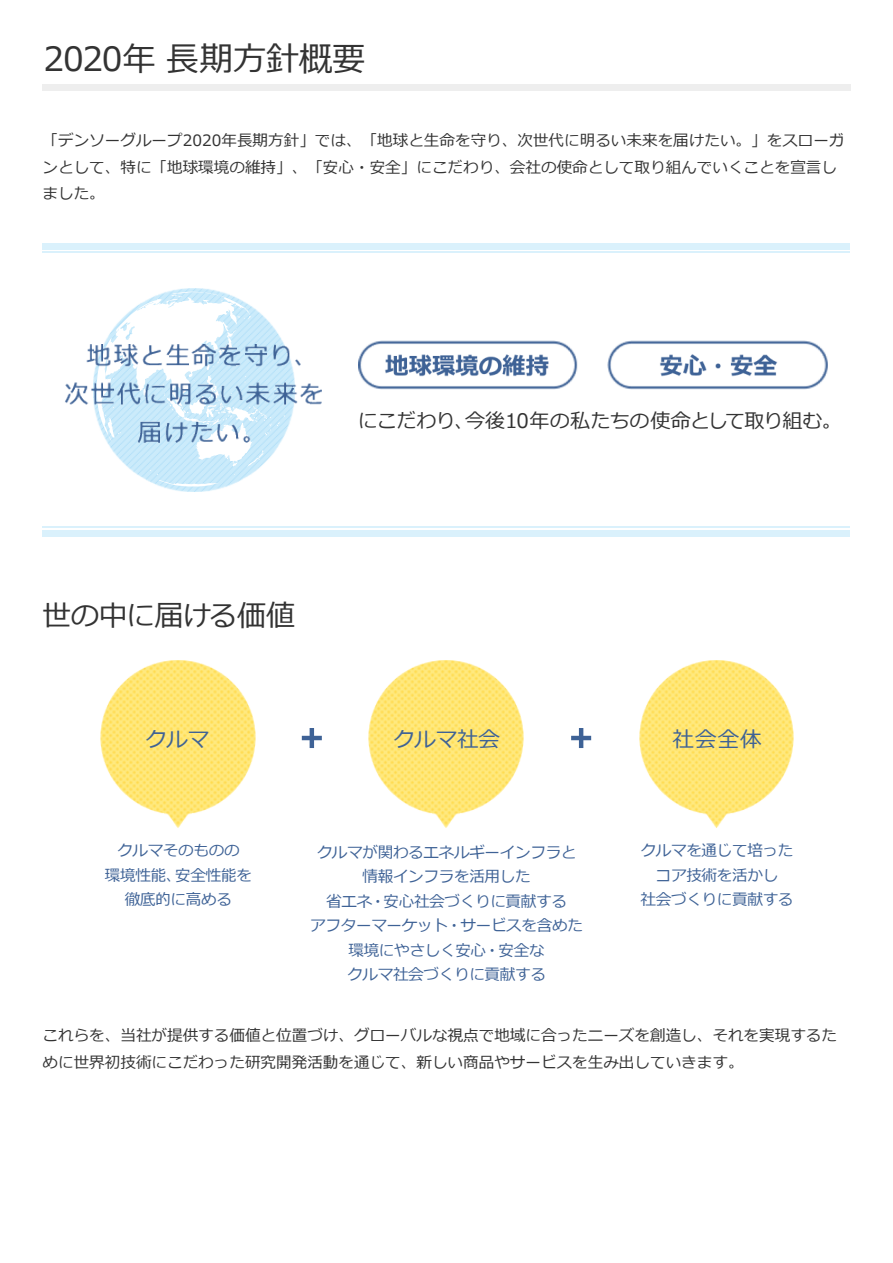
<style>
.page{position:relative;width:893px;height:1263px;background:#fff}
.page>*{position:absolute;margin:0;border:0;box-sizing:border-box;transform-origin:0 0}
.t1{font:33.45px "Meiryo";letter-spacing:-.01em;color:#333}
.t2{font:28.95px "Meiryo";letter-spacing:-.025em;color:#333}
.t3{font:21.3px "Meiryo";color:#3e6296}
.t4{font:20.1px "Meiryo";letter-spacing:-.01em;color:#333}
.t5{font:15.6px/26.7px "Meiryo";color:#333}
.t6{font:15.6px/24.5px "Meiryo";letter-spacing:-.02em;color:#3e6296;text-align:center}
</style>
<div class="page">
<img style="left:639px;top:660px;width:155px;height:168px">
<svg style="left:571px;top:728px;width:20px;height:20px"></svg>
<img style="left:369px;top:660px;width:154px;height:168px">
<svg style="left:302px;top:728px;width:20px;height:20px"></svg>
<img style="left:100px;top:660px;width:155px;height:168px">
<div style="left:43px;top:530px;width:807px;height:7px;background:#daf1fc"></div>
<hr style="left:43px;top:527px;width:807px;height:1px;background:#daf1fc">
<img style="left:608px;top:340px;width:219px;height:49px">
<img style="left:359px;top:340px;width:219px;height:49px">
<img style="left:163px;top:288px;width:62px;height:203px">
<svg style="left:104px;top:291px;width:180px;height:196px"></svg>
<img style="left:65px;top:344px;width:257px;height:98px">
<div style="left:43px;top:243px;width:807px;height:7px;background:#daf1fc"></div>
<hr style="left:43px;top:252px;width:807px;height:1px;background:#daf1fc">
<h1 class="t1" style="left:44px;top:40px;width:324px">2020年長期方針概要</h1>
<p class="t5" style="left:43px;top:127px;width:804px">「デンソーグループ2020年長期方針」では、「地球と生命を守り、次世代に明るい未来を届けたい。」をスローガンとして、特に「地球環境の維持」、「安心・安全」にこだわり、会社の使命として取り組んでいくことを宣言しました。</p>
<p class="t4" style="left:358px;top:409px;width:485px">にこだわり、今後10年の私たちの使命として取り組む。</p>
<h2 class="t2" style="left:43px;top:599px;width:254px">世の中に届ける価値</h2>
<h3 class="t3" style="left:145px;top:727px;width:66px">クルマ</h3>
<p class="t6" style="left:105px;top:839px;width:149px">クルマそのものの<br>環境性能、安全性能を徹底的に高める</p>
<h3 class="t3" style="left:393px;top:727px;width:108px">クルマ社会</h3>
<p class="t6" style="left:310px;top:840px;width:274px">クルマが関わるエネルギーインフラと情報インフラを活用した<br>省エネ・安心社会づくりに貢献する<br>アフターマーケット・サービスを含めた環境にやさしく安心・安全な<br>クルマ社会づくりに貢献する</p>
<h3 class="t3" style="left:672px;top:727px;width:91px">社会全体</h3>
<p class="t6" style="left:640px;top:839px;width:154px">クルマを通じて培ったコア技術を活かし<br>社会づくりに貢献する</p>
<p class="t5" style="left:43px;top:1022px;width:796px">これらを、当社が提供する価値と位置づけ、グローバルな視点で地域に合ったニーズを創造し、それを実現するために世界初技術にこだわった研究開発活動を通じて、新しい商品やサービスを生み出していきます。</p>
</div>
